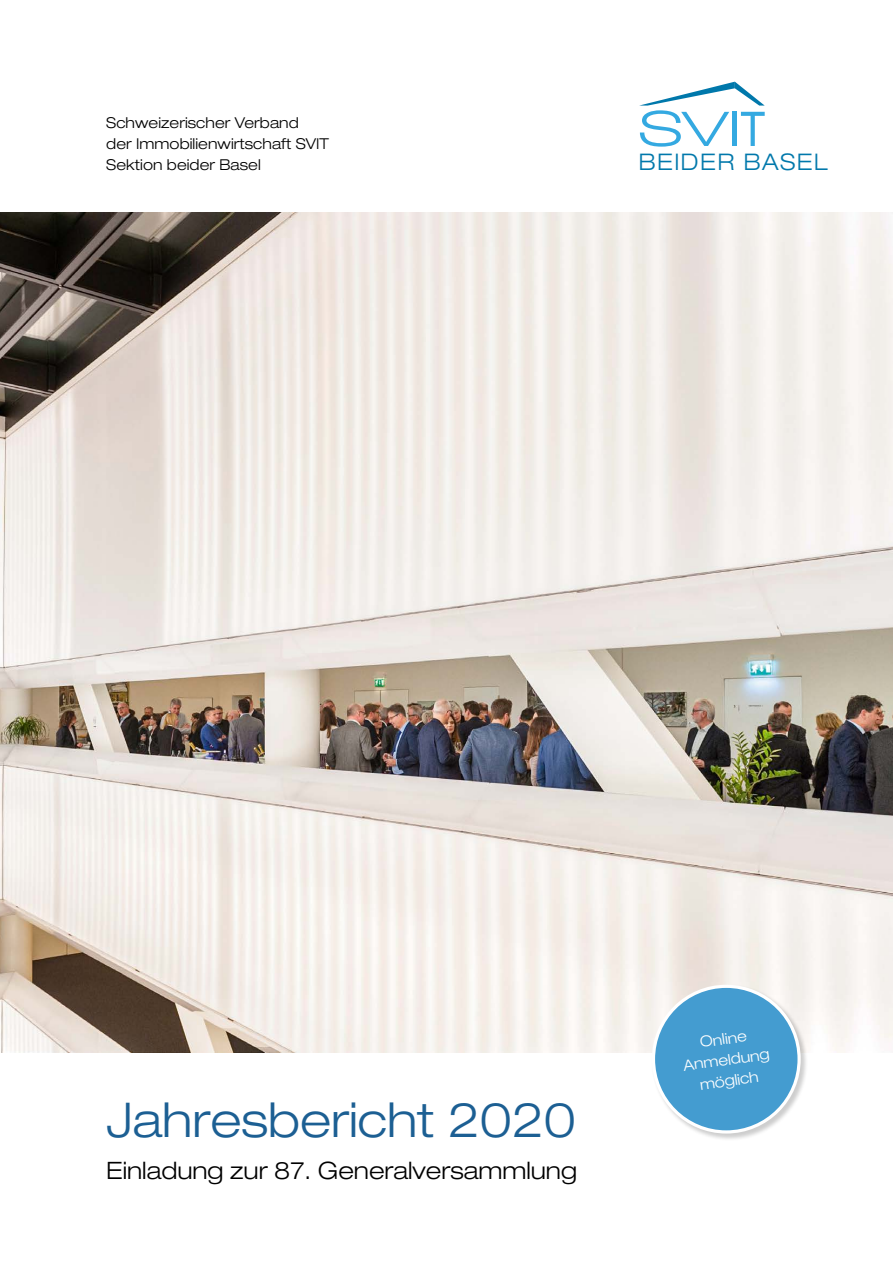
<style>
.page{position:relative;width:893px;height:1263px;background:#fff}
.page>*{position:absolute;margin:0;border:0;box-sizing:border-box;transform-origin:0 0}
.t1{font:300 expanded 48px "Helvetica Neue LT Std";color:#1c5f93}
.t2{font:300 expanded 24px "Helvetica Neue LT Std";color:#000}
.t3{font:300 expanded 22.95px "Helvetica Neue LT";letter-spacing:.065em;color:#0078ab}
.t4{font:300 expanded 15px/21px "Helvetica Neue LT Std";letter-spacing:.005em;color:#000}
.t5{font:300 expanded 15px/21px "Helvetica Neue LT";color:#fff;text-align:center}
</style>
<div class="page">
<svg style="left:639px;top:82px;width:126px;height:65px"></svg>
<img style="left:0;top:213px;width:893px;height:840px">
<div style="left:651px;top:984px;width:157px;height:157px;background:#000;opacity:.2"></div>
<div style="left:653px;top:986px;width:146px;height:146px;background:#449cd0;border-radius:50%"></div>
<div style="left:652px;top:985px;width:149px;height:148px;border:3px solid #fff;border-radius:50%"></div>
<p class="t4" style="left:106px;top:112px;width:224px">Schweizerischer Verband<br>der Immobilienwirtschaft SVIT<br>Sektion beider Basel</p>
<h3 class="t3" style="left:639px;top:148px;width:190px">BEIDER BASEL</h3>
<h1 class="t1" style="left:106px;top:1091px;width:471px">Jahresbericht 2020</h1>
<h2 class="t2" style="left:106px;top:1156px;width:472px">Einladung zur 87. Generalversammlung</h2>
<p class="t5" style="left:679px;top:1034px;width:88px;rotate:-8deg">Online<br>Anmeldung möglich</p>
</div>
